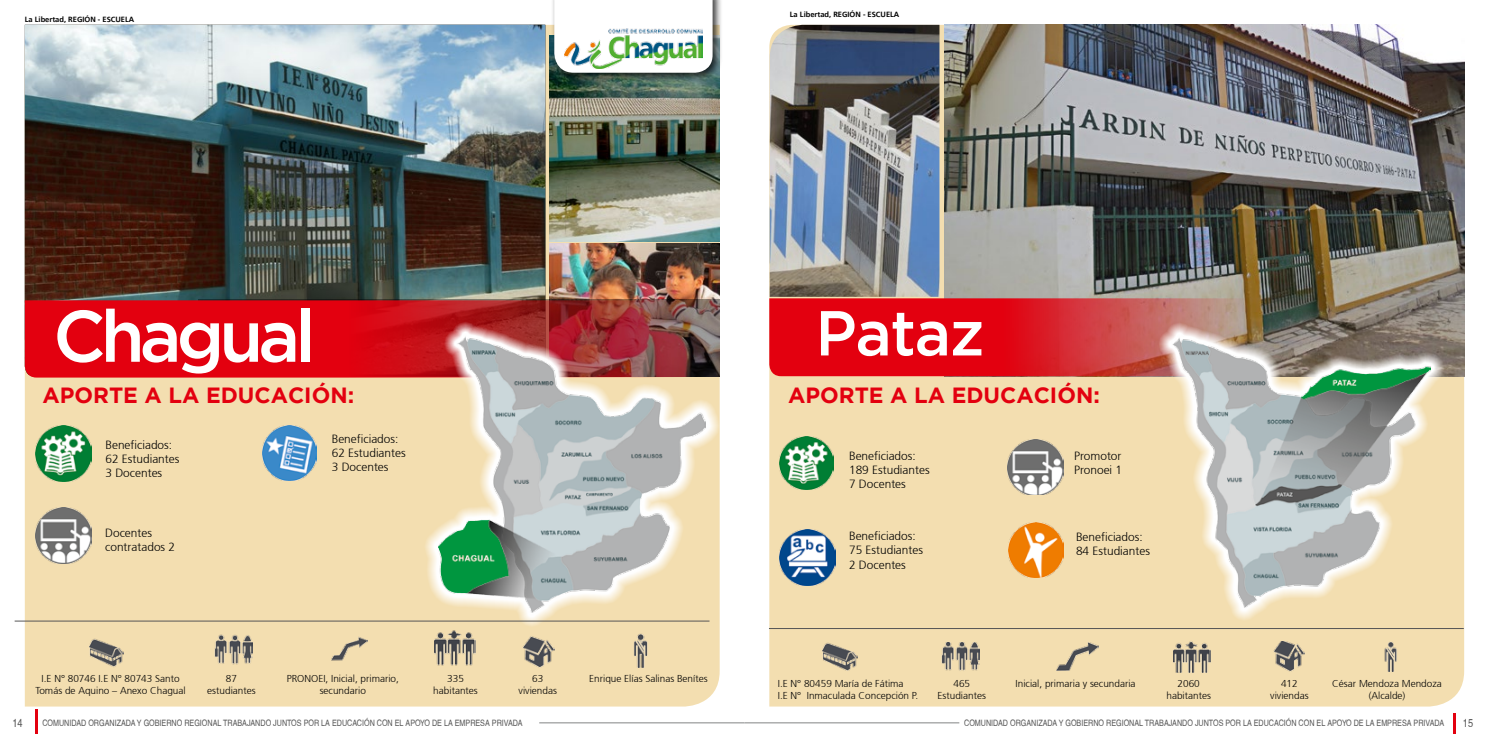
<style>
.page{position:relative;width:1489px;height:745px;background:#fff}
.page>*{position:absolute;margin:0;border:0;box-sizing:border-box;transform-origin:0 0}
.t1{font:500 72.75px "Gotham";letter-spacing:-.07em;color:#fff}
.t2{font:500 63.25px "Gotham";letter-spacing:-.02em;color:#fff}
.t3{font:700 22px "Gotham";color:#e3000f}
.t4{font:300 11.88px/14.2px "Frutiger 45";color:#000}
.t5{font:condensed 11.25px "Helvetica";color:#565656}
.t6{font:300 10px/12px "Frutiger 45";color:#000;text-align:center}
.t7{font:condensed 8.75px "Helvetica";color:#565656}
.t8{font:700 7.5px "Frutiger 65";color:#000}
</style>
<div class="page">
<hr style="left:1452px;top:712px;width:3px;height:21px;background:#e3000f">
<hr style="left:35px;top:709px;width:3px;height:24px;background:#e3000f">
<hr style="left:744px;top:721px;width:215px;height:2px;background:#9c9d9d">
<hr style="left:539px;top:721px;width:205px;height:2px;background:#9c9d9d">
<div style="left:25px;top:25px;width:694px;height:681px;background:#f3deb0"></div>
<div style="left:769px;top:25px;width:694px;height:681px;background:#f3deb0"></div>
<img style="left:549px;top:36px;width:170px;height:205px">
<img style="left:25px;top:25px;width:520px;height:275px">
<img style="left:549px;top:243px;width:170px;height:56px">
<svg style="left:198px;top:299px;width:521px;height:22px"></svg>
<div style="left:551px;top:0;width:172px;height:83px;background:#000;opacity:.75"></div>
<svg style="left:554px;top:0;width:158px;height:73px"></svg>
<img style="left:564px;top:28px;width:138px;height:40px">
<svg style="left:25px;top:300px;width:659px;height:77px;background:#d40814"></svg>
<svg style="left:424px;top:321px;width:296px;height:305px;background:#d4a68b"></svg>
<img style="left:438px;top:335px;width:267px;height:277px">
<img style="left:769px;top:25px;width:170px;height:271px">
<img style="left:944px;top:25px;width:519px;height:351px">
<svg style="left:769px;top:298px;width:478px;height:78px;background:#d91d26"></svg>
<svg style="left:1158px;top:322px;width:286px;height:299px;background:#d4bf9d"></svg>
<img style="left:1172px;top:336px;width:258px;height:271px">
<img style="left:35px;top:425px;width:56px;height:56px">
<img style="left:262px;top:425px;width:55px;height:55px">
<img style="left:780px;top:436px;width:53px;height:53px">
<img style="left:780px;top:529px;width:55px;height:56px">
<hr style="left:769px;top:628px;width:694px;height:1px;background:#565656">
<img style="left:624px;top:632px;width:34px;height:35px">
<img style="left:522px;top:634px;width:32px;height:33px">
<img style="left:89px;top:638px;width:35px;height:29px">
<img style="left:215px;top:629px;width:37px;height:38px">
<img style="left:331px;top:630px;width:36px;height:37px">
<hr style="left:15px;top:620px;width:694px;height:1px;background:#565656">
<img style="left:435px;top:625px;width:41px;height:42px">
<img style="left:1008px;top:522px;width:55px;height:55px">
<img style="left:35px;top:507px;width:56px;height:56px">
<img style="left:1007px;top:439px;width:56px;height:55px">
<img style="left:1376px;top:641px;width:30px;height:30px">
<img style="left:1272px;top:640px;width:32px;height:31px">
<img style="left:822px;top:642px;width:35px;height:28px">
<img style="left:941px;top:641px;width:38px;height:29px">
<img style="left:1056px;top:641px;width:42px;height:29px">
<img style="left:1172px;top:640px;width:38px;height:32px">
<p class="t8" style="left:25px;top:15px;width:111px">La Libertad, REGIÓN - ESCUELA</p>
<p class="t8" style="left:789px;top:10px;width:111px">La Libertad, REGIÓN - ESCUELA</p>
<h1 class="t1" style="left:53px;top:294px;width:264px">Chagual</h1>
<h2 class="t2" style="left:815px;top:297px;width:170px">Pataz</h2>
<h3 class="t3" style="left:43px;top:382px;width:313px">APORTE A LA EDUCACIÓN:</h3>
<h3 class="t3" style="left:788px;top:382px;width:313px">APORTE A LA EDUCACIÓN:</h3>
<p class="t4" style="left:332px;top:431px;width:75px">Beneficiados:<br>62 Estudiantes<br>3 Docentes</p>
<p class="t4" style="left:105px;top:437px;width:75px">Beneficiados:<br>62 Estudiantes<br>3 Docentes</p>
<p class="t4" style="left:849px;top:448px;width:82px">Beneficiados:<br>189 Estudiantes<br>7 Docentes</p>
<p class="t4" style="left:1074px;top:448px;width:49px">Promotor<br>Pronoei 1</p>
<p class="t4" style="left:105px;top:525px;width:71px">Docentes contratados 2</p>
<p class="t4" style="left:849px;top:528px;width:75px">Beneficiados:<br>75 Estudiantes<br>2 Docentes</p>
<p class="t4" style="left:1075px;top:529px;width:75px">Beneficiados:<br>84 Estudiantes</p>
<p class="t6" style="left:42px;top:671px;width:140px">I.E N° 80746 I.E N° 80743 Santo</p>
<p class="t6" style="left:589px;top:671px;width:120px">Enrique Elías Salinas Benítes</p>
<p class="t6" style="left:36px;top:683px;width:152px">Tomás de Aquino – Anexo Chagual</p>
<p class="t6" style="left:287px;top:671px;width:114px">PRONOEI, Inicial, primario, secundario</p>
<p class="t6" style="left:1166px;top:677px;width:46px">2060 habitantes</p>
<p class="t6" style="left:207px;top:671px;width:50px">87 estudiantes</p>
<p class="t6" style="left:518px;top:671px;width:40px">63 viviendas</p>
<p class="t6" style="left:433px;top:671px;width:46px">335 habitantes</p>
<p class="t6" style="left:777px;top:677px;width:142px;text-align:left">I.E N° 80459 María de Fátima<br>I.E N° Inmaculada Concepción P.</p>
<p class="t6" style="left:1015px;top:677px;width:121px">Inicial, primaria y secundaria</p>
<p class="t6" style="left:937px;top:677px;width:50px">465<br>Estudiantes</p>
<p class="t6" style="left:1270px;top:677px;width:40px">412 viviendas</p>
<p class="t6" style="left:1332px;top:677px;width:111px">César Mendoza Mendoza (Alcalde)</p>
<p class="t5" style="left:12px;top:715px;width:12px">14</p>
<p class="t7" style="left:42px;top:717px;width:481px">COMUNIDAD ORGANIZADA Y GOBIERNO REGIONAL TRABAJANDO JUNTOS POR LA EDUCACIÓN CON EL APOYO DE LA EMPRESA PRIVADA</p>
<p class="t7" style="left:964px;top:717px;width:481px">COMUNIDAD ORGANIZADA Y GOBIERNO REGIONAL TRABAJANDO JUNTOS POR LA EDUCACIÓN CON EL APOYO DE LA EMPRESA PRIVADA</p>
<p class="t5" style="left:1462px;top:715px;width:12px">15</p>
</div>
